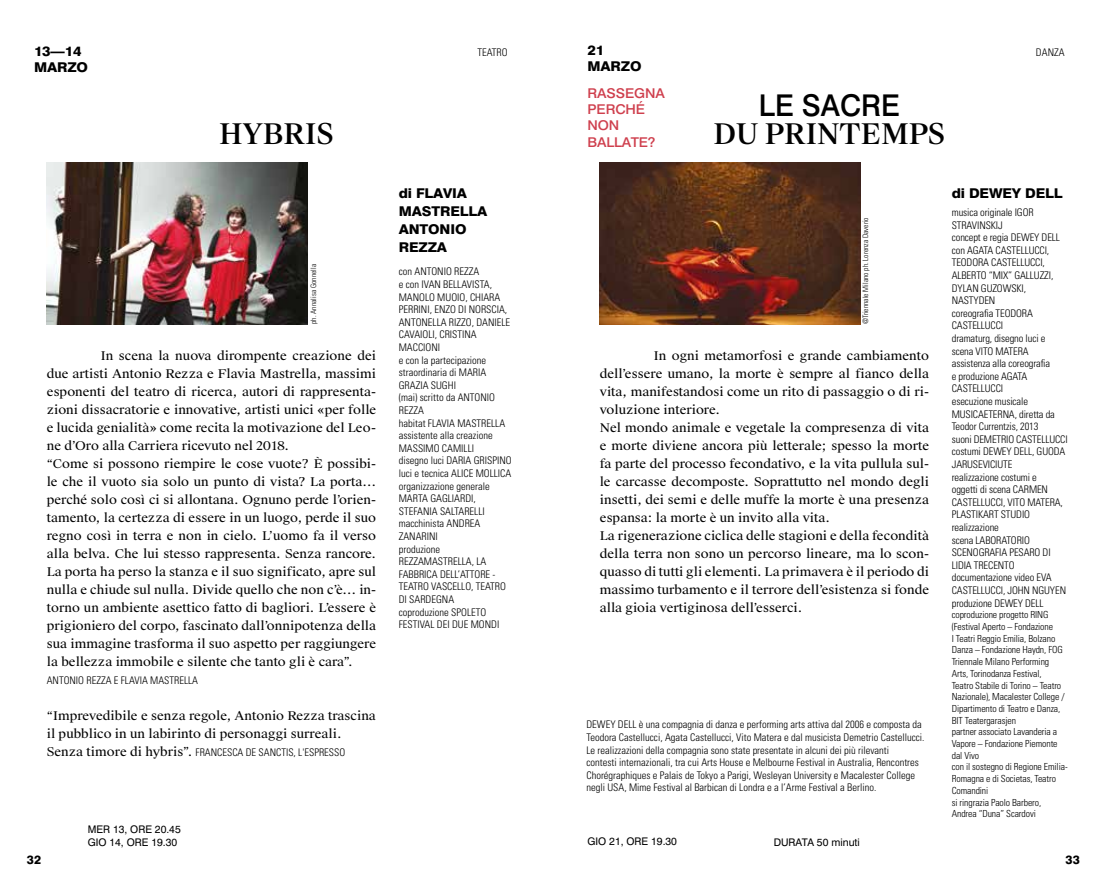
<style>
.page{position:relative;width:1106px;height:893px;background:#fff}
.page>*{position:absolute;margin:0;border:0;box-sizing:border-box;transform-origin:0 0}
.t1{font:500 30px "Swiss 721";color:#000}
.t2{font:500 28.5px "Suisse Works";color:#000}
.t3{font:800 13.5px/18px "Swiss 721";letter-spacing:-.01em;color:#000;scale:1.06 1}
.t4{font:500 13.5px/16.2px "Swiss 721";letter-spacing:-.01em;color:#cf404e;scale:1.06 1}
.t5{font:12px/18px "Suisse Works";color:#000;scale:1.06 1}
.t6{font:800 12px "Swiss 721";color:#000}
.t7{font:300 condensed 10.5px/12.6px "Univers LT Std";color:#000}
.t8{font:10.5px/12.6px "Swiss 721 Roman";color:#000}
.t9{font:300 condensed 9.75px/11.7px "Univers LT Std";letter-spacing:-.01em;color:#000}
.t10{font:300 condensed 7.5px "Univers LT Std";color:#000}
.s1{font-family:"Suisse Works";font-weight:400;font-stretch:normal;font-size:12px}
</style>
<div class="page">
<img style="left:47px;top:162px;width:261px;height:162px">
<img style="left:600px;top:162px;width:260px;height:162px">
<p class="t3" style="left:34px;top:43px;width:52px;line-height:16.2px">13—14<br>MARZO</p>
<p class="t7" style="left:477px;top:46px;width:32px">TEATRO</p>
<h2 class="t2" style="left:219px;top:116px;width:116px">HYBRIS</h2>
<p class="t10" style="left:309px;top:324px;width:61px;rotate:-90deg">ph. Annalisa Gonnella</p>
<p class="t5" style="left:47px;top:347px;width:312px;text-indent:54px">In scena la nuova dirompente creazione dei due artisti Antonio Rezza e Flavia Mastrella, massimi esponenti del teatro di ricerca, autori di rappresenta&shy;zioni dissacratorie e innovative, artisti unici «per folle e lucida genialità» come recita la motivazione del Leo&shy;ne d’Oro alla Carriera ricevuto nel 2018.<br>“Come si possono riempire le cose vuote? È possibi&shy;le che il vuoto sia solo un punto di vista? La porta… perché solo così ci si allontana. Ognuno perde l’orien&shy;tamento, la certezza di essere in un luogo, perde il suo regno così in terra e non in cielo. L’uomo fa il verso alla belva. Che lui stesso rappresenta. Senza rancore.<br>La porta ha perso la stanza e il suo significato, apre sul nulla e chiude sul nulla. Divide quello che non c’è… in&shy;torno un ambiente asettico fatto di bagliori. L’essere è prigioniero del corpo, fascinato dall’onnipotenza della sua immagine trasforma il suo aspetto per raggiungere la bellezza immobile e silente che tanto gli è cara”.</p>
<p class="t7" style="left:47px;top:674px;width:153px">ANTONIO REZZA E FLAVIA MASTRELLA</p>
<p class="t5" style="left:47px;top:707px;width:312px">“Imprevedibile e senza regole, Antonio Rezza trascina il pubblico in un labirinto di personaggi surreali.</p>
<p class="t7" style="left:47px;top:746px;width:300px"><span class="s1">Senza timore di hybris”.</span> FRANCESCA DE SANCTIS, L'ESPRESSO</p>
<p class="t3" style="left:399px;top:184px;width:85px">di FLAVIA<br>MASTRELLA<br>ANTONIO<br>REZZA</p>
<p class="t7" style="left:399px;top:265px;width:114px">con ANTONIO REZZA<br>e con IVAN BELLAVISTA,<br>MANOLO MUOIO, CHIARA<br>PERRINI, ENZO DI NORSCIA,<br>ANTONELLA RIZZO, DANIELE<br>CAVAIOLI, CRISTINA<br>MACCIONI<br>e con la partecipazione straordinaria di MARIA<br>GRAZIA SUGHI<br>(mai) scritto da ANTONIO<br>REZZA<br>habitat FLAVIA MASTRELLA assistente alla creazione<br>MASSIMO CAMILLI<br>disegno luci DARIA GRISPINO luci e tecnica ALICE MOLLICA organizzazione generale<br>MARTA GAGLIARDI,<br>STEFANIA SALTARELLI macchinista ANDREA<br>ZANARINI<br>produzione<br>REZZAMASTRELLA, LA<br>FABBRICA DELL’ATTORE -<br>TEATRO VASCELLO, TEATRO<br>DI SARDEGNA<br>coproduzione SPOLETO<br>FESTIVAL DEI DUE MONDI</p>
<p class="t8" style="left:88px;top:823px;width:95px">MER 13, ORE 20.45<br>GIO 14, ORE 19.30</p>
<p class="t3" style="left:587px;top:42px;width:52px;line-height:16.2px">21<br>MARZO</p>
<p class="t4" style="left:587px;top:85px;width:74px">RASSEGNA<br>PERCHÉ<br>NON<br>BALLATE?</p>
<h1 class="t1" style="left:759px;top:87px;width:142px">LE SACRE</h1>
<h2 class="t2" style="left:713px;top:116px;width:233px">DU PRINTEMPS</h2>
<p class="t7" style="left:1036px;top:46px;width:30px">DANZA</p>
<p class="t10" style="left:861px;top:324px;width:108px;rotate:-90deg">@Triennale Milano ph. Lorenza Daverio</p>
<p class="t5" style="left:600px;top:347px;width:312px;text-indent:54px">In ogni metamorfosi e grande cambiamento dell’essere umano, la morte è sempre al fianco della vita, manifestandosi come un rito di passaggio o di ri&shy;voluzione interiore.<br>Nel mondo animale e vegetale la compresenza di vita e morte diviene ancora più letterale; spesso la morte fa parte del processo fecondativo, e la vita pullula sul&shy;le carcasse decomposte. Soprattutto nel mondo degli insetti, dei semi e delle muffe la morte è una presenza espansa: la morte è un invito alla vita.<br>La rigenerazione ciclica delle stagioni e della fecondità della terra non sono un percorso lineare, ma lo scon&shy;quasso di tutti gli elementi. La primavera è il periodo di massimo turbamento e il terrore dell’esistenza si fonde alla gioia vertiginosa dell’esserci.</p>
<p class="t7" style="left:586px;top:718px;width:339px">DEWEY DELL è una compagnia di danza e performing arts attiva dal 2006 e composta da Teodora Castellucci, Agata Castellucci, Vito Matera e dal musicista Demetrio Castellucci.<br>Le realizzazioni della compagnia sono state presentate in alcuni dei più rilevanti<br>contesti internazionali, tra cui Arts House e Melbourne Festival in Australia, Rencontres Chorégraphiques e Palais de Tokyo a Parigi, Wesleyan University e Macalester College negli USA, Mime Festival al Barbican di Londra e a l’Arme Festival a Berlino.</p>
<p class="t8" style="left:587px;top:835px;width:91px">GIO 21, ORE 19.30</p>
<p class="t8" style="left:773px;top:836px;width:88px">DURATA 50 minuti</p>
<p class="t3" style="left:951px;top:184px;width:106px">di DEWEY DELL</p>
<p class="t7" style="left:951px;top:206px;width:117px">musica originale IGOR<br>STRAVINSKIJ<br>concept e regia DEWEY DELL con AGATA CASTELLUCCI,<br>TEODORA CASTELLUCCI,<br>ALBERTO “MIX” GALLUZZI,<br>DYLAN GUZOWSKI,<br>NASTYDEN<br>coreografia TEODORA<br>CASTELLUCCI<br>dramaturg, disegno luci e scena VITO MATERA assistenza alla coreografia<br>e produzione AGATA<br>CASTELLUCCI<br>esecuzione musicale<br>MUSICAETERNA, diretta da<br>Teodor Currentzis, 2013<br>suoni DEMETRIO CASTELLUCCI costumi DEWEY DELL, GUODA<br>JARUSEVICIUTE<br>realizzazione costumi e<br>oggetti di scena CARMEN<br>CASTELLUCCI, VITO MATERA,<br>PLASTIKART STUDIO realizzazione<br>scena LABORATORIO<br>SCENOGRAFIA PESARO DI<br>LIDIA TRECENTO documentazione video EVA<br>CASTELLUCCI, JOHN NGUYEN produzione DEWEY DELL</p>
<p class="t9" style="left:951px;top:609px;width:117px">coproduzione progetto RING (Festival Aperto – Fondazione<br>I Teatri Reggio Emilia, Bolzano<br>Danza – Fondazione Haydn, FOG<br>Triennale Milano Performing<br>Arts, Torinodanza Festival,<br>Teatro Stabile di Torino – Teatro<br>Nazionale), Macalester College /<br>Dipartimento di Teatro e Danza,<br>BIT Teatergarasjen<br>partner associato Lavanderia a<br>Vapore – Fondazione Piemonte dal Vivo<br>con il sostegno di Regione Emilia-<br>Romagna e di Societas, Teatro<br>Comandini<br>si ringrazia Paolo Barbero,<br>Andrea “Duna” Scardovi</p>
<p class="t6" style="left:27px;top:852px;width:16px">32</p>
<p class="t6" style="left:1065px;top:852px;width:16px">33</p>
</div>
